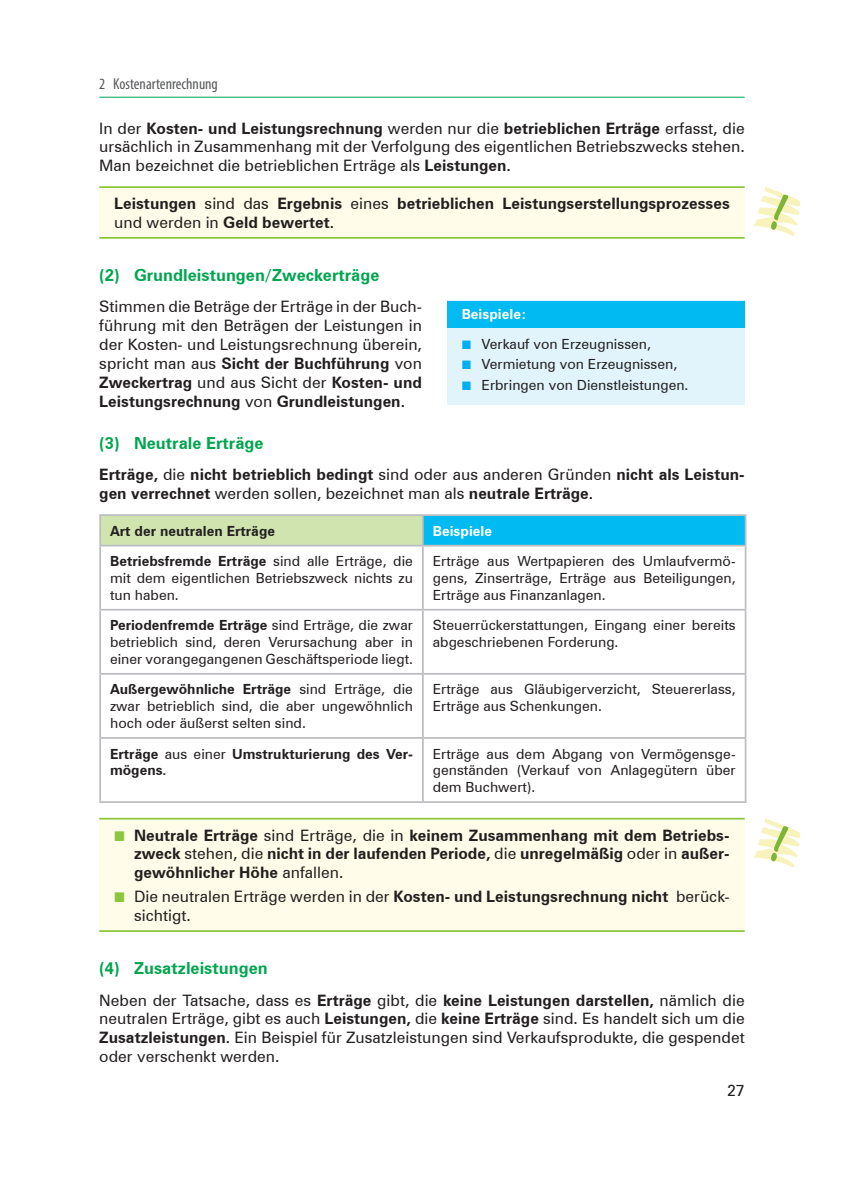
<style>
.page{position:relative;width:844px;height:1191px;background:#fff}
.page>*{position:absolute;margin:0;border:0;box-sizing:border-box;transform-origin:0 0}
.t1{font:700 16.62px "Zurich BT";color:#00a54f}
.t2{font:15.75px/18.9px "Zurich BT";color:#231f20;text-align:justify}
.t3{font:700 15.75px/18.9px "Zurich BT";color:#231f20}
.t4{font:condensed 15.75px "Myriad Pro";color:#57585a}
.t5{font:14px/16.8px "Zurich BT";color:#231f20;text-align:justify}
.t6{font:700 14px/16.8px "Zurich BT";color:#231f20}
.t7{font:700 14px "Zurich BT";color:#fff}
.s1{font-weight:700}
.s2{font-weight:400}
.s3{font-family:"Uni Math";font-weight:400;font-size:14px;color:#8bc63e}
.s4{font-family:"Uni Math";font-size:14px;color:#8bc63e}
.s5{font-family:"Uni Math";font-size:12.25px;color:#00aeef}
</style>
<div class="page">
<hr style="left:99px;top:97px;width:645px;height:1px;background:#00a54f">
<div style="left:99px;top:187px;width:645px;height:51px;background:#fffde9"></div>
<hr style="left:99px;top:186px;width:645px;height:2px;background:#8bc63e">
<hr style="left:99px;top:237px;width:645px;height:2px;background:#8bc63e">
<div style="left:100px;top:515px;width:323px;height:30px;background:#cfe4ae"></div>
<div style="left:423px;top:515px;width:322px;height:30px;background:#00baf1"></div>
<svg style="left:422px;top:516px;width:1px;height:29px"></svg>
<hr style="left:99px;top:545px;width:647px;height:1px;background:#bcbdc0">
<hr style="left:422px;top:546px;width:1px;height:63px;background:#bcbdc0">
<hr style="left:99px;top:609px;width:647px;height:1px;background:#bcbdc0">
<hr style="left:422px;top:610px;width:1px;height:63px;background:#bcbdc0">
<hr style="left:99px;top:673px;width:647px;height:1px;background:#bcbdc0">
<hr style="left:422px;top:674px;width:1px;height:63px;background:#bcbdc0">
<hr style="left:99px;top:737px;width:647px;height:2px;background:#bcbdc0">
<hr style="left:422px;top:739px;width:1px;height:62px;background:#bcbdc0">
<hr style="left:99px;top:514px;width:324px;height:2px;background:#bcbdc0">
<hr style="left:99px;top:516px;width:2px;height:29px;background:#bcbdc0">
<hr style="left:423px;top:514px;width:323px;height:2px;background:#bcbdc0">
<hr style="left:744px;top:516px;width:2px;height:29px;background:#bcbdc0">
<hr style="left:99px;top:546px;width:2px;height:63px;background:#bcbdc0">
<hr style="left:744px;top:546px;width:2px;height:63px;background:#bcbdc0">
<hr style="left:99px;top:610px;width:2px;height:63px;background:#bcbdc0">
<hr style="left:744px;top:610px;width:2px;height:63px;background:#bcbdc0">
<hr style="left:99px;top:674px;width:2px;height:63px;background:#bcbdc0">
<hr style="left:744px;top:674px;width:2px;height:63px;background:#bcbdc0">
<hr style="left:99px;top:739px;width:2px;height:62px;background:#bcbdc0">
<hr style="left:744px;top:739px;width:2px;height:62px;background:#bcbdc0">
<hr style="left:99px;top:801px;width:647px;height:2px;background:#bcbdc0">
<div style="left:99px;top:818px;width:645px;height:113px;background:#fffde9"></div>
<hr style="left:99px;top:818px;width:645px;height:1px;background:#8bc63e">
<hr style="left:99px;top:930px;width:645px;height:2px;background:#8bc63e">
<svg style="left:753px;top:187px;width:47px;height:49px"></svg>
<div style="left:446px;top:301px;width:298px;height:104px;background:#e1f4fc"></div>
<div style="left:446px;top:301px;width:298px;height:29px;background:#00baf1"></div>
<div style="left:446px;top:328px;width:298px;height:32px;background:#e1f4fc"></div>
<svg style="left:753px;top:818px;width:47px;height:50px"></svg>
<p class="t4" style="left:99px;top:78px;width:120px">2 Kostenartenrechnung</p>
<p class="t2" style="left:99px;top:118px;width:646px">In der <span class="s1">Kosten- und Leistungsrechnung</span> werden nur die <span class="s1">betrieblichen Erträge</span> erfasst, die ursächlich in Zusammenhang mit der Verfolgung des eigentlichen Betriebszwecks stehen.<br>Man bezeichnet die betrieblichen Erträge als <span class="s1">Leistungen.</span></p>
<p class="t3" style="left:114px;top:194px;width:617px">Leistungen <span class="s2">sind das</span> Ergebnis <span class="s2">eines</span> betrieblichen Leistungserstellungsprozesses <span class="s2">und werden in</span> Geld bewertet.</p>
<p class="t1" style="left:99px;top:265px;width:281px">(2) Grundleistungen/Zweckerträge</p>
<p class="t2" style="left:99px;top:297px;width:324px">Stimmen die Beträge der Erträge in der Buch&shy;führung mit den Beträgen der Leistungen in der Kosten- und Leistungsrechnung überein, spricht man aus <span class="s1">Sicht der Buchführung</span> von <span class="s1">Zweckertrag</span> und aus Sicht der <span class="s1">Kosten- und Leistungsrechnung</span> von <span class="s1">Grundleistungen.</span></p>
<p class="t1" style="left:99px;top:433px;width:166px">(3) Neutrale Erträge</p>
<p class="t3" style="left:99px;top:465px;width:646px">Erträge, <span class="s2">die</span> nicht betrieblich bedingt <span class="s2">sind oder aus anderen Gründen</span> nicht als Leistun&shy;gen verrechnet <span class="s2">werden sollen, bezeichnet man als</span> neutrale Erträge.</p>
<p class="t6" style="left:110px;top:522px;width:166px">Art der neutralen Erträge</p>
<p class="t7" style="left:432px;top:522px;width:61px">Beispiele</p>
<p class="t5" style="left:110px;top:552px;width:304px"><span class="s1">Betriebsfremde Erträge</span> sind alle Erträge, die mit dem eigentlichen Betriebszweck nichts zu tun haben.</p>
<p class="t5" style="left:432px;top:552px;width:304px">Erträge aus Wertpapieren des Umlaufvermö&shy;gens, Zinserträge, Erträge aus Beteiligungen, Erträge aus Finanzanlagen.</p>
<p class="t5" style="left:110px;top:617px;width:304px"><span class="s1">Periodenfremde Erträge</span> sind Erträge, die zwar betrieblich sind, deren Verursachung aber in einer vorangegangenen Geschäftsperiode liegt.</p>
<p class="t5" style="left:432px;top:617px;width:304px">Steuerrückerstattungen, Eingang einer bereits abgeschriebenen Forderung.</p>
<p class="t5" style="left:110px;top:681px;width:304px"><span class="s1">Außergewöhnliche Erträge</span> sind Erträge, die zwar betrieblich sind, die aber ungewöhnlich hoch oder äußerst selten sind.</p>
<p class="t5" style="left:432px;top:681px;width:304px">Erträge aus Gläubigerverzicht, Steuererlass,<br>Erträge aus Schenkungen.</p>
<p class="t6" style="left:110px;top:745px;width:304px">Erträge <span class="s2">aus einer</span> Umstrukturierung des Ver&shy;mögens.</p>
<p class="t5" style="left:432px;top:745px;width:304px">Erträge aus dem Abgang von Vermögensge&shy;genständen (Verkauf von Anlagegütern über dem Buchwert).</p>
<p class="t3" style="left:134px;top:825px;width:597px;text-align:justify;text-indent:-20px"><span class="s3">■</span> Neutrale Erträge <span class="s2">sind Erträge, die in</span> keinem Zusammenhang mit dem Betriebs&shy;zweck <span class="s2">stehen, die</span> nicht in der laufenden Periode, <span class="s2">die</span> unregelmäßig <span class="s2">oder in</span> außer&shy;gewöhnlicher Höhe <span class="s2">anfallen.</span></p>
<p class="t2" style="left:134px;top:887px;width:597px;text-indent:-20px"><span class="s4">■</span> Die neutralen Erträge werden in der <span class="s1">Kosten- und Leistungsrechnung nicht</span> berück&shy;sichtigt.</p>
<p class="t1" style="left:99px;top:958px;width:170px">(4) Zusatzleistungen</p>
<p class="t2" style="left:99px;top:990px;width:646px">Neben der Tatsache, dass es <span class="s1">Erträge</span> gibt, die <span class="s1">keine Leistungen darstellen,</span> nämlich die neutralen Erträge, gibt es auch <span class="s1">Leistungen,</span> die <span class="s1">keine Erträge</span> sind. Es handelt sich um die <span class="s1">Zusatzleistungen.</span> Ein Beispiel für Zusatzleistungen sind Verkaufsprodukte, die gespendet oder verschenkt werden.</p>
<p class="t7" style="left:461px;top:305px;width:66px">Beispiele:</p>
<p class="t5" style="left:461px;top:336px;width:191px"><span class="s5">■</span> Verkauf von Erzeugnissen,</p>
<p class="t5" style="left:461px;top:356px;width:217px"><span class="s5">■</span> Vermietung von Erzeugnissen,</p>
<p class="t5" style="left:461px;top:376px;width:228px"><span class="s5">■</span> Erbringen von Dienstleistungen.</p>
<p class="t2" style="left:727px;top:1081px;width:19px">27</p>
</div>
